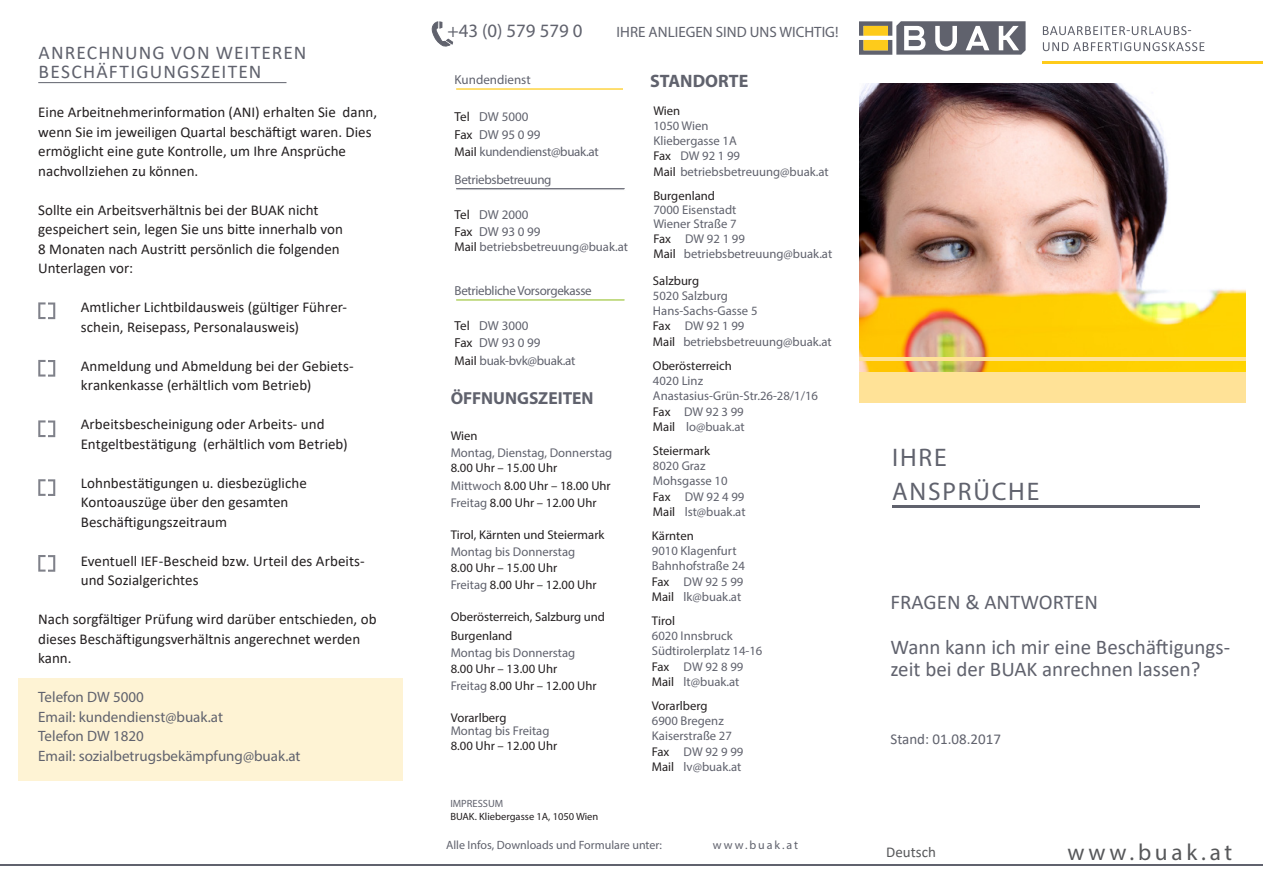
<style>
.page{position:relative;width:1263px;height:893px;background:#fff}
.page>*{position:absolute;margin:0;border:0;box-sizing:border-box;transform-origin:0 0}
.Foldername{font:25.5px/34.5px "Myriad Pro";letter-spacing:.07em;color:#60626d}
.t1{font:23.25px "Myriad Pro";letter-spacing:.16em;color:#57585a}
.Foldername2{font:21px/22.5px "Calibri";color:#60626d}
.Überschriften{font:19.5px/19.5px "Calibri";letter-spacing:.06em;color:#60626d}
.t2{font:18.9px "Myriad Pro";color:#60626d}
.t3{font:700 18px "Myriad Pro";color:#60626d}
.t4{font:700 17.4px "Myriad Pro";color:#60626d}
.Fliesstext{font:15px/19.5px "Calibri";color:#231f20}
.TEXTEingerückter{font:15px/19.5px "Calibri";color:#231f20}
.Fliesstext-2{font:15px/19.5px "Myriad Pro";color:#60626d}
.Foldername2-2{font:15px "Calibri";color:#60626d}
.t5{font:15px "Calibri";color:#57585a}
.t6{font:13.05px/17.4px "Myriad Pro";letter-spacing:-.025em;color:#60626d}
.t7{font:13.05px/17.4px "Myriad Pro";color:#60626d}
.t8{font:12.75px/15.1px "Myriad Pro";color:#60626d}
.t9{font:12.75px/17.1px "Myriad Pro";color:#231f20}
.t10{font:12px "Myriad Pro";color:#60626d}
.t11{font:12px "Myriad Pro";letter-spacing:.16em;color:#60626d}
.t12{font:10.5px "Myriad Pro";color:#231f20}
.t13{font:10.5px "Myriad Pro";color:#60626d}
.s1{color:#231f20}
.s2{font-size:12.75px;color:#231f20}
.s3{color:#60626d}
</style>
<div class="page">
<svg style="left:431px;top:21px;width:22px;height:26px"></svg>
<svg style="left:456px;top:88px;width:167px;height:2px"></svg>
<svg style="left:456px;top:299px;width:169px;height:2px"></svg>
<svg style="left:456px;top:188px;width:169px;height:2px"></svg>
<hr style="left:0;top:864px;width:1263px;height:1px;background:#60626d">
<svg style="left:1043px;top:42px;width:161px;height:9px"></svg>
<svg style="left:1043px;top:26px;width:148px;height:9px"></svg>
<svg style="left:859px;top:21px;width:166px;height:34px"></svg>
<hr style="left:1043px;top:61px;width:220px;height:3px;background:#fecb1b">
<div style="left:18px;top:678px;width:384px;height:102px;background:#fef3d4"></div>
<hr style="left:38px;top:82px;width:248px;height:1px;background:#60626d">
<svg style="left:38px;top:302px;width:17px;height:17px"></svg>
<svg style="left:38px;top:360px;width:17px;height:17px"></svg>
<svg style="left:38px;top:420px;width:17px;height:17px"></svg>
<svg style="left:38px;top:479px;width:17px;height:17px"></svg>
<svg style="left:38px;top:555px;width:17px;height:17px"></svg>
<img style="left:859px;top:84px;width:387px;height:288px">
<hr style="left:892px;top:506px;width:307px;height:2px;background:#60626d">
<hr style="left:859px;top:357px;width:387px;height:3px;background:#ffe297">
<div style="left:859px;top:372px;width:387px;height:31px;background:#ffe297"></div>
<p class="Überschriften" style="left:39px;top:42px;width:269px">ANRECHNUNG VON WEITEREN<br>BESCHÄFTIGUNGSZEITEN</p>
<p class="Fliesstext" style="left:38px;top:102px;width:340px">Eine Arbeitnehmerinformation (ANI) erhalten Sie dann, wenn Sie im jeweiligen Quartal beschäftigt waren. Dies ermöglicht eine gute Kontrolle, um Ihre Ansprüche nachvollziehen zu können.</p>
<p class="Fliesstext" style="left:38px;top:199px;width:306px">Sollte ein Arbeitsverhältnis bei der BUAK nicht gespeichert sein, legen Sie uns bitte innerhalb von 8 Monaten nach Austritt persönlich die folgenden Unterlagen vor:</p>
<p class="TEXTEingerückter" style="left:81px;top:297px;width:268px">Amtlicher Lichtbildausweis (gültiger Führer&shy;schein, Reisepass, Personalausweis)</p>
<p class="TEXTEingerückter" style="left:81px;top:355px;width:274px">Anmeldung und Abmeldung bei der Gebiets&shy;krankenkasse (erhältlich vom Betrieb)</p>
<p class="TEXTEingerückter" style="left:81px;top:414px;width:268px">Arbeitsbescheinigung oder Arbeits- und<br>Entgeltbestätigung (erhältlich vom Betrieb)</p>
<p class="TEXTEingerückter" style="left:81px;top:472px;width:228px">Lohnbestätigungen u. diesbezügliche<br>Kontoauszüge über den gesamten<br>Beschäftigungszeitraum</p>
<p class="TEXTEingerückter" style="left:81px;top:550px;width:286px">Eventuell IEF-Bescheid bzw. Urteil des Arbeits&shy;und Sozialgerichtes</p>
<p class="Fliesstext" style="left:38px;top:609px;width:340px">Nach sorgfältiger Prüfung wird darüber entschieden, ob dieses Beschäftigungsverhältnis angerechnet werden kann.</p>
<p class="Fliesstext-2" style="left:38px;top:687px;width:264px">Telefon DW 5000<br>Email: kundendienst@buak.at<br>Telefon DW 1820<br>Email: sozialbetrugsbekämpfung@buak.at</p>
<h3 class="t2" style="left:447px;top:19px;width:137px">+43 (0) 579 579 0</h3>
<p class="Fliesstext-2" style="left:617px;top:22px;width:223px">IHRE ANLIEGEN SIND UNS WICHTIG!</p>
<p class="t7" style="left:455px;top:70px;width:78px">Kundendienst</p>
<h3 class="t3" style="left:650px;top:69px;width:100px">STANDORTE</h3>
<p class="t6" style="left:455px;top:108px;width:146px"><span class="s1">Tel</span> DW 5000<br><span class="s1">Fax</span> DW 95 0 99<br><span class="s2">Mail</span> kundendienst@buak.at</p>
<p class="t9" style="left:653px;top:102px;width:28px">Wien</p>
<p class="t8" style="left:653px;top:118px;width:177px">1050 Wien<br>Kliebergasse 1A<br><span class="s1">Fax</span> DW 92 1 99<br><span class="s1">Mail</span> betriebsbetreuung@buak.at</p>
<p class="t6" style="left:455px;top:171px;width:98px">Betriebsbetreuung</p>
<p class="t7" style="left:455px;top:205px;width:88px"><span class="s1">Tel</span> DW 2000<br><span class="s1">Fax</span> DW 93 0 99</p>
<p class="t8" style="left:455px;top:239px;width:175px"><span class="s1">Mail</span> betriebsbetreuung@buak.at</p>
<p class="t9" style="left:653px;top:187px;width:63px">Burgenland</p>
<p class="t8" style="left:653px;top:202px;width:180px;line-height:14.7px">7000 Eisenstadt<br>Wiener Straße 7<br><span class="s1">Fax</span> DW 92 1 99<br><span class="s1">Mail</span> betriebsbetreuung@buak.at</p>
<p class="t9" style="left:653px;top:272px;width:48px">Salzburg</p>
<p class="t8" style="left:653px;top:288px;width:180px">5020 Salzburg<br>Hans-Sachs-Gasse 5<br><span class="s1">Fax</span> DW 92 1 99<br><span class="s1">Mail</span> betriebsbetreuung@buak.at</p>
<p class="t6" style="left:455px;top:282px;width:139px">Betriebliche Vorsorgekasse</p>
<p class="t6" style="left:455px;top:317px;width:122px"><span class="s1">Tel</span> DW 3000<br><span class="s1">Fax</span> DW 93 0 99<br><span class="s2">Mail</span> buak-bvk@buak.at</p>
<p class="t9" style="left:653px;top:357px;width:81px">Oberösterreich</p>
<p class="t8" style="left:653px;top:373px;width:167px">4020 Linz<br>Anastasius-Grün-Str.26-28/1/16<br><span class="s1">Fax</span> DW 92 3 99<br><span class="s1">Mail</span> lo@buak.at</p>
<h3 class="t4" style="left:451px;top:387px;width:144px">ÖFFNUNGSZEITEN</h3>
<p class="t9" style="left:451px;top:427px;width:28px">Wien</p>
<p class="t8" style="left:451px;top:445px;width:163px">Montag, Dienstag, Donnerstag</p>
<p class="t9" style="left:451px;top:459px;width:162px">8.00 Uhr – 15.00 Uhr<br><span class="s3">Mittwoch</span> 8.00 Uhr – 18.00 Uhr<br><span class="s3">Freitag</span> 8.00 Uhr – 12.00 Uhr</p>
<p class="t9" style="left:451px;top:526px;width:155px">Tirol, Kärnten und Steiermark</p>
<p class="t8" style="left:451px;top:544px;width:126px">Montag bis Donnerstag</p>
<p class="t9" style="left:451px;top:559px;width:147px">8.00 Uhr – 15.00 Uhr<br><span class="s3">Freitag</span> 8.00 Uhr – 12.00 Uhr</p>
<p class="t9" style="left:451px;top:607px;width:156px;line-height:19px">Oberösterreich, Salzburg und<br>Burgenland</p>
<p class="t8" style="left:451px;top:645px;width:126px">Montag bis Donnerstag</p>
<p class="t9" style="left:451px;top:660px;width:147px">8.00 Uhr – 13.00 Uhr<br><span class="s3">Freitag</span> 8.00 Uhr – 12.00 Uhr</p>
<p class="t9" style="left:451px;top:709px;width:57px">Vorarlberg</p>
<p class="t8" style="left:451px;top:723px;width:100px">Montag bis Freitag</p>
<p class="t9" style="left:451px;top:737px;width:108px">8.00 Uhr – 12.00 Uhr</p>
<p class="t9" style="left:653px;top:442px;width:59px">Steiermark</p>
<p class="t8" style="left:653px;top:458px;width:94px">8020 Graz<br>Mohsgasse 10<br><span class="s1">Fax</span> DW 92 4 99<br><span class="s1">Mail</span> lst@buak.at</p>
<p class="t9" style="left:652px;top:527px;width:43px">Kärnten</p>
<p class="t8" style="left:652px;top:543px;width:95px">9010 Klagenfurt<br>Bahnhofstraße 24<br><span class="s1">Fax</span> DW 92 5 99<br><span class="s1">Mail</span> lk@buak.at</p>
<p class="t9" style="left:652px;top:612px;width:25px">Tirol</p>
<p class="t8" style="left:652px;top:628px;width:112px">6020 Innsbruck<br>Südtirolerplatz 14-16<br><span class="s1">Fax</span> DW 92 8 99<br><span class="s1">Mail</span> lt@buak.at</p>
<p class="t9" style="left:652px;top:697px;width:57px">Vorarlberg</p>
<p class="t8" style="left:652px;top:713px;width:93px">6900 Bregenz<br>Kaiserstraße 27<br><span class="s1">Fax</span> DW 92 9 99<br><span class="s1">Mail</span> lv@buak.at</p>
<p class="t13" style="left:450px;top:797px;width:54px">IMPRESSUM</p>
<p class="t12" style="left:450px;top:810px;width:149px">BUAK. Kliebergasse 1A, 1050 Wien</p>
<p class="t10" style="left:446px;top:837px;width:217px">Alle Infos, Downloads und Formulare unter:</p>
<p class="t11" style="left:713px;top:837px;width:87px">www.buak.at</p>
<p class="Foldername" style="left:892px;top:439px;width:148px">IHRE<br>ANSPRÜCHE</p>
<p class="Foldername2" style="left:890px;top:590px;width:209px">FRAGEN &amp; ANTWORTEN</p>
<p class="Foldername2" style="left:890px;top:635px;width:341px">Wann kann ich mir eine Beschäftigungs&shy;zeit bei der BUAK anrechnen lassen?</p>
<p class="Foldername2-2" style="left:890px;top:728px;width:112px">Stand: 01.08.2017</p>
<p class="t5" style="left:886px;top:842px;width:51px">Deutsch</p>
<h2 class="t1" style="left:1067px;top:838px;width:166px">www.buak.at</h2>
</div>
